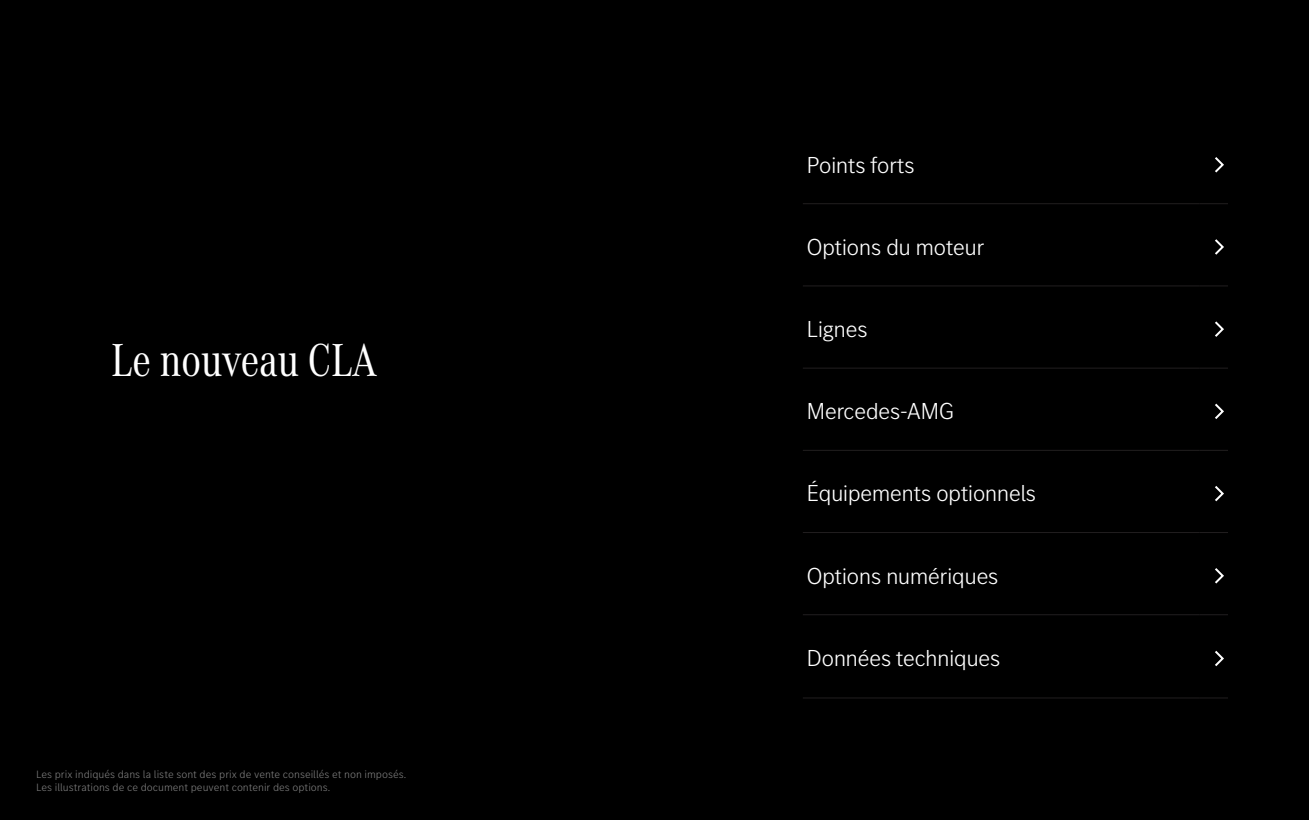
<style>
.page{position:relative;width:1309px;height:820px;background:#000}
.page>*{position:absolute;margin:0;border:0;box-sizing:border-box;transform-origin:0 0}
.t1{font:48px "MB Corpo A Title Cond";color:#fff}
.t2{font:300 24px "MB Corpo S Title";color:#fff}
.t3{font:300 11px/13px "MB Corpo S Text";color:#808080}
</style>
<div class="page">
<hr style="left:803px;top:203px;width:397px;height:1px;background:#221f20">
<svg style="left:1200px;top:203px;width:28px;height:1px"></svg>
<hr style="left:803px;top:285px;width:397px;height:1px;background:#221f20">
<svg style="left:1200px;top:285px;width:28px;height:1px"></svg>
<hr style="left:803px;top:368px;width:397px;height:1px;background:#221f20">
<svg style="left:1200px;top:368px;width:28px;height:1px"></svg>
<hr style="left:803px;top:450px;width:397px;height:1px;background:#221f20">
<svg style="left:1200px;top:450px;width:28px;height:1px"></svg>
<hr style="left:803px;top:532px;width:397px;height:1px;background:#221f20">
<svg style="left:1200px;top:532px;width:28px;height:1px"></svg>
<hr style="left:803px;top:614px;width:397px;height:1px;background:#221f20">
<svg style="left:1200px;top:614px;width:28px;height:1px"></svg>
<hr style="left:803px;top:697px;width:397px;height:1px;background:#221f20">
<svg style="left:1200px;top:697px;width:28px;height:1px"></svg>
<svg style="left:1215px;top:157px;width:9px;height:16px"></svg>
<svg style="left:1215px;top:239px;width:9px;height:16px"></svg>
<svg style="left:1215px;top:321px;width:9px;height:16px"></svg>
<svg style="left:1215px;top:403px;width:9px;height:16px"></svg>
<svg style="left:1215px;top:486px;width:9px;height:16px"></svg>
<svg style="left:1215px;top:568px;width:9px;height:16px"></svg>
<svg style="left:1215px;top:650px;width:9px;height:17px"></svg>
<h1 class="t1" style="left:111px;top:328px;width:267px">Le nouveau CLA</h1>
<p class="t3" style="left:36px;top:767px;width:372px">Les prix indiqués dans la liste sont des prix de vente conseillés et non imposés.<br>Les illustrations de ce document peuvent contenir des options.</p>
<h2 class="t2" style="left:807px;top:149px;width:109px">Points forts</h2>
<h2 class="t2" style="left:807px;top:231px;width:179px">Options du moteur</h2>
<h2 class="t2" style="left:807px;top:314px;width:62px">Lignes</h2>
<h2 class="t2" style="left:807px;top:396px;width:149px">Mercedes-AMG</h2>
<h2 class="t2" style="left:807px;top:478px;width:231px">Équipements optionnels</h2>
<h2 class="t2" style="left:807px;top:560px;width:193px">Options numériques</h2>
<h2 class="t2" style="left:807px;top:643px;width:195px">Données techniques</h2>
</div>
